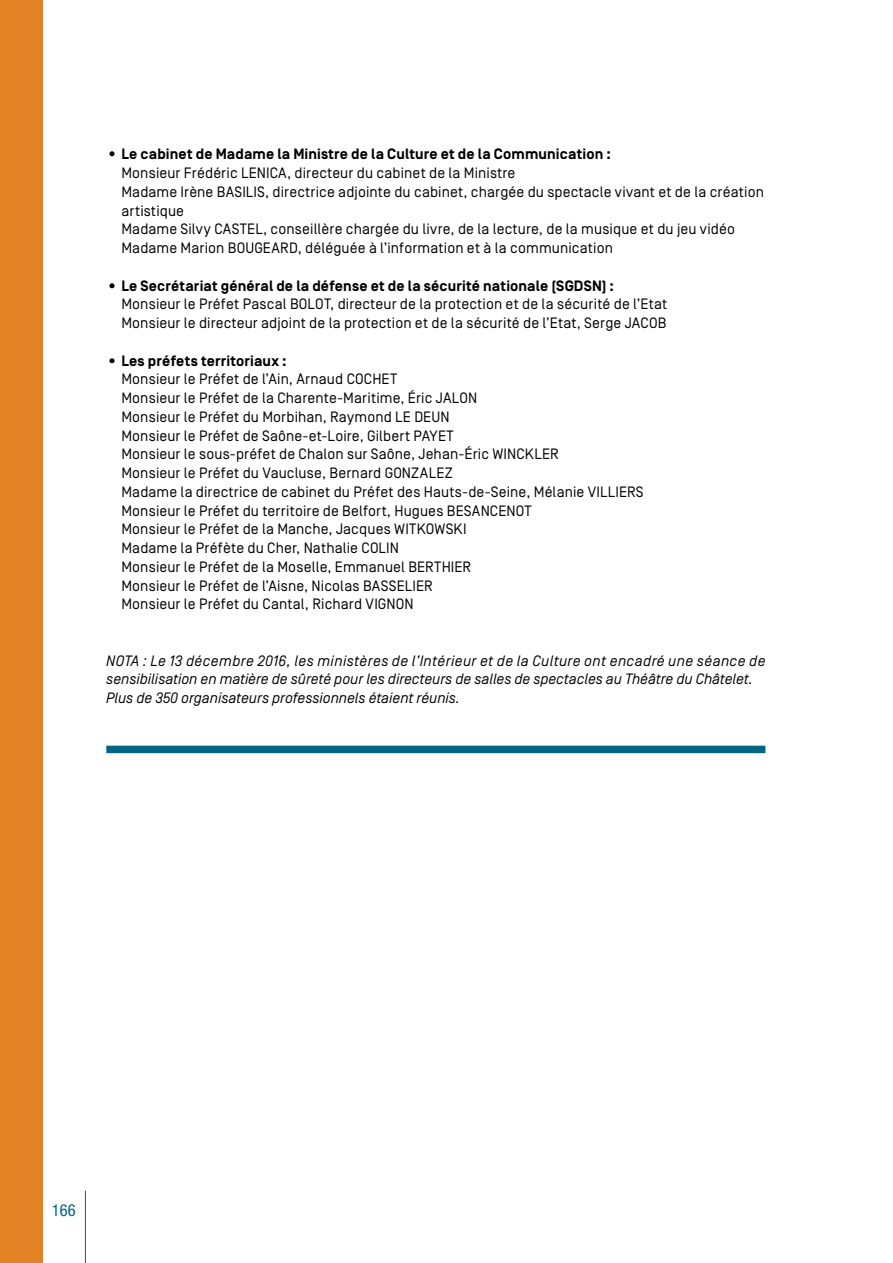
<style>
.page{position:relative;width:893px;height:1263px;background:#fff}
.page>*{position:absolute;margin:0;border:0;box-sizing:border-box;transform-origin:0 0}
.t1{font:condensed 16.5px "Helvetica Neue LT Std";color:#006482}
.t2{font:15px/18.8px "Simplon BP Regular";letter-spacing:.01em;color:#000}
.t3{font:italic 15px/18.8px "Simplon BP Regular";color:#000}
.t4{font:700 15px "Simplon BP";letter-spacing:.01em;color:#000}
</style>
<div class="page">
<div style="left:0;top:0;width:43px;height:1263px;background:#e38125"></div>
<hr style="left:85px;top:1191px;width:1px;height:72px;background:#006482">
<div style="left:106px;top:746px;width:659px;height:7px;background:#006482"></div>
<p class="t4" style="left:106px;top:146px;width:506px">• Le cabinet de Madame la Ministre de la Culture et de la Communication :</p>
<p class="t2" style="left:121px;top:163px;width:644px">Monsieur Frédéric LENICA, directeur du cabinet de la Ministre<br>Madame Irène BASILIS, directrice adjointe du cabinet, chargée du spectacle vivant et de la création artistique<br>Madame Silvy CASTEL, conseillère chargée du livre, de la lecture, de la musique et du jeu vidéo Madame Marion BOUGEARD, déléguée à l’information et à la communication</p>
<p class="t4" style="left:106px;top:277px;width:509px">• Le Secrétariat général de la défense et de la sécurité nationale (SGDSN) :</p>
<p class="t2" style="left:121px;top:295px;width:547px">Monsieur le Préfet Pascal BOLOT, directeur de la protection et de la sécurité de l’Etat<br>Monsieur le directeur adjoint de la protection et de la sécurité de l’Etat, Serge JACOB</p>
<p class="t4" style="left:106px;top:352px;width:182px">• Les préfets territoriaux :</p>
<p class="t2" style="left:121px;top:370px;width:524px">Monsieur le Préfet de l’Ain, Arnaud COCHET<br>Monsieur le Préfet de la Charente-Maritime, Éric JALON<br>Monsieur le Préfet du Morbihan, Raymond LE DEUN<br>Monsieur le Préfet de Saône-et-Loire, Gilbert PAYET<br>Monsieur le sous-préfet de Chalon sur Saône, Jehan-Éric WINCKLER<br>Monsieur le Préfet du Vaucluse, Bernard GONZALEZ<br>Madame la directrice de cabinet du Préfet des Hauts-de-Seine, Mélanie VILLIERS Monsieur le Préfet du territoire de Belfort, Hugues BESANCENOT<br>Monsieur le Préfet de la Manche, Jacques WITKOWSKI<br>Madame la Préfète du Cher, Nathalie COLIN<br>Monsieur le Préfet de la Moselle, Emmanuel BERTHIER<br>Monsieur le Préfet de l’Aisne, Nicolas BASSELIER<br>Monsieur le Préfet du Cantal, Richard VIGNON</p>
<p class="t3" style="left:106px;top:651px;width:661px">NOTA : Le 13 décembre 2016, les ministères de l’Intérieur et de la Culture ont encadré une séance de sensibilisation en matière de sûreté pour les directeurs de salles de spectacles au Théâtre du Châtelet.<br>Plus de 350 organisateurs professionnels étaient réunis.</p>
<p class="t1" style="left:52px;top:1200px;width:25px">166</p>
</div>
